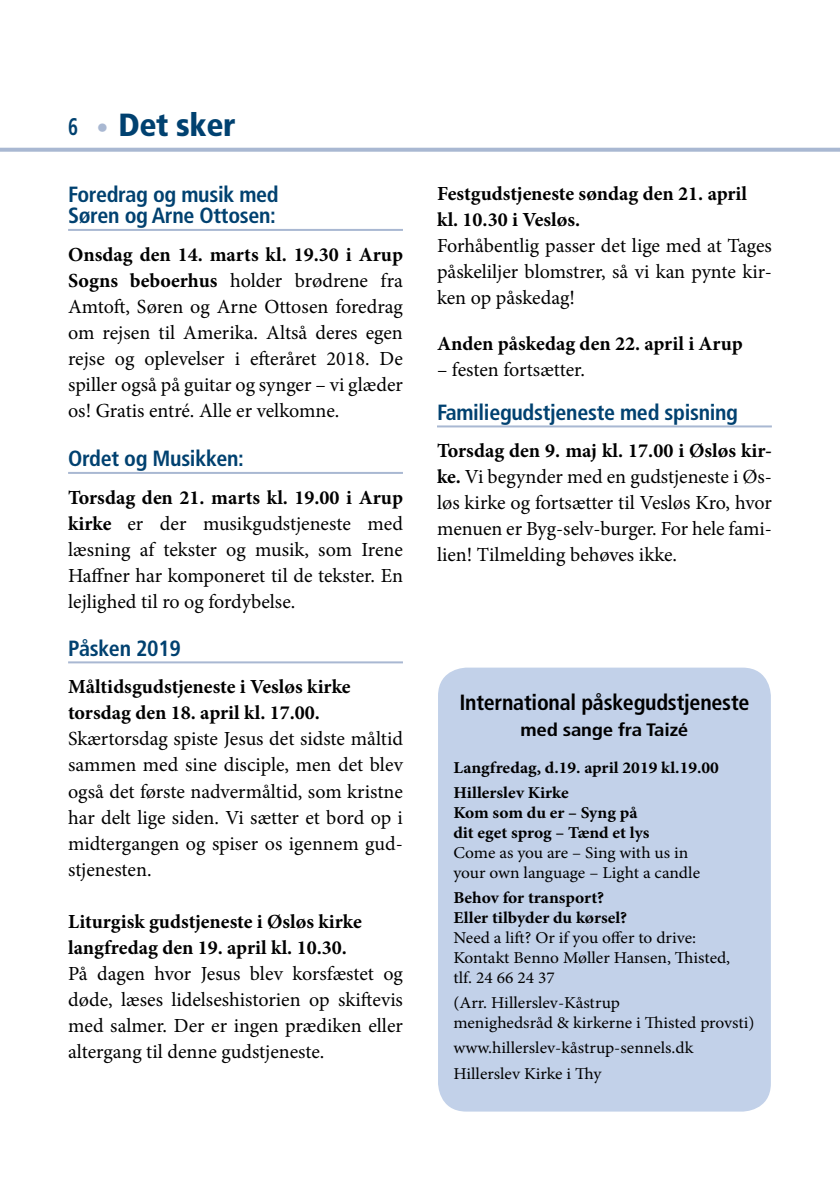
<style>
.page{position:relative;width:840px;height:1191px;background:#fff}
.page>*{position:absolute;margin:0;border:0;box-sizing:border-box;transform-origin:0 0}
.t1{font:900 condensed 32px "Frutiger";color:#004170}
.t2{font:700 condensed 22px/21px "Frutiger";letter-spacing:-.015em;color:#004170}
.t3{font:700 condensed 22px "Frutiger";letter-spacing:-.01em;color:#000}
.t4{font:20px/26px "Minion Pro";color:#000;text-align:justify}
.t5{font:700 20px/26px "Minion Pro";color:#000}
.t6{font:700 condensed 18px "Frutiger";letter-spacing:-.01em;color:#000;scale:1.16 1}
.t7{font:16.6px/20px "Minion Pro";color:#000;scale:1.05 1}
.t8{font:700 16.6px/20px "Minion Pro";color:#000;scale:1.05 1}
.s1{font-weight:700;font-size:24px}
.s2{font-size:24px;color:#a9b8d2}
.s3{font-weight:700}
</style>
<div class="page">
<svg style="left:0;top:148px;width:839px;height:4px;background:#afbdd5"></svg>
<hr style="left:68px;top:472px;width:335px;height:2px;background:#a9b8d2">
<div style="left:438px;top:667px;width:332px;height:444px;background:#c2d1e9;border-radius:28px"></div>
<hr style="left:68px;top:661px;width:335px;height:2px;background:#a9b8d2">
<hr style="left:437px;top:425px;width:334px;height:2px;background:#a9b8d2">
<hr style="left:68px;top:229px;width:335px;height:2px;background:#a9b8d2">
<h1 class="t1" style="left:68px;top:106px;width:169px"><span class="s1">6</span> <span class="s2">•</span> Det sker</h1>
<p class="t2" style="left:68px;top:184px;width:212px">Foredrag og musik med<br>Søren og Arne Ottosen:</p>
<p class="t4" style="left:68px;top:242px;width:336px"><span class="s3">Onsdag den 14. marts kl. 19.30 i Arup Sogns beboerhus</span> holder brødrene fra Amtoft, Søren og Arne Ottosen foredrag om rejsen til Amerika. Altså deres egen rejse og oplevelser i efteråret 2018. De spiller også på guitar og synger – vi glæder os! Gratis entré. Alle er velkomne.</p>
<p class="t2" style="left:68px;top:448px;width:177px">Ordet og Musikken:</p>
<p class="t4" style="left:68px;top:485px;width:336px"><span class="s3">Torsdag den 21. marts kl. 19.00 i Arup kirke</span> er der musikgudstjeneste med læsning af tekster og musik, som Irene Haffner har komponeret til de tekster. En lejlighed til ro og fordybelse.</p>
<p class="t2" style="left:68px;top:637px;width:114px">Påsken 2019</p>
<p class="t5" style="left:68px;top:674px;width:284px">Måltidsgudstjeneste i Vesløs kirke torsdag den 18. april kl. 17.00.</p>
<p class="t4" style="left:68px;top:726px;width:336px">Skærtorsdag spiste Jesus det sidste måltid sammen med sine disciple, men det blev også det første nadvermåltid, som kristne har delt lige siden. Vi sætter et bord op i midtergangen og spiser os igennem gud&shy;stjenesten.</p>
<p class="t5" style="left:68px;top:908px;width:295px">Liturgisk gudstjeneste i Øsløs kirke langfredag den 19. april kl. 10.30.</p>
<p class="t4" style="left:68px;top:960px;width:336px">På dagen hvor Jesus blev korsfæstet og døde, læses lidelseshistorien op skiftevis med salmer. Der er ingen prædiken eller altergang til denne gudstjeneste.</p>
<p class="t5" style="left:437px;top:181px;width:311px">Festgudstjeneste søndag den 21. april kl. 10.30 i Vesløs.</p>
<p class="t4" style="left:437px;top:233px;width:336px">Forhåbentlig passer det lige med at Tages påskeliljer blomstrer, så vi kan pynte kir&shy;ken op påskedag!</p>
<p class="t5" style="left:437px;top:330px;width:307px">Anden påskedag den 22. april i Arup</p>
<p class="t4" style="left:437px;top:357px;width:149px">– festen fortsætter.</p>
<p class="t2" style="left:437px;top:402px;width:302px">Familiegudstjeneste med spisning</p>
<p class="t4" style="left:437px;top:438px;width:336px"><span class="s3">Torsdag den 9. maj kl. 17.00 i Øsløs kir&shy;ke.</span> Vi begynder med en gudstjeneste i Øs&shy;løs kirke og fortsætter til Vesløs Kro, hvor menuen er Byg-selv-burger. For hele fami&shy;lien! Tilmelding behøves ikke.</p>
<p class="t3" style="left:459px;top:689px;width:291px">International påskegudstjeneste</p>
<p class="t6" style="left:520px;top:718px;width:146px">med sange fra Taizé</p>
<p class="t8" style="left:453px;top:754px;width:254px;line-height:25.2px">Langfredag, d.19. april 2019 kl.19.00<br>Hillerslev Kirke</p>
<p class="t8" style="left:453px;top:802px;width:188px">Kom som du er – Syng på dit eget sprog – Tænd et lys</p>
<p class="t7" style="left:453px;top:842px;width:236px">Come as you are – Sing with us in your own language – Light a candle</p>
<p class="t8" style="left:453px;top:887px;width:167px">Behov for transport?<br>Eller tilbyder du kørsel?</p>
<p class="t7" style="left:453px;top:928px;width:265px">Need a lift? Or if you offer to drive:<br>Kontakt Benno Møller Hansen, Thisted, tlf. 24 66 24 37</p>
<p class="t7" style="left:453px;top:993px;width:288px">(Arr. Hillerslev-Kåstrup<br>menighedsråd &amp; kirkerne i Thisted provsti)</p>
<p class="t7" style="left:453px;top:1035px;width:230px;line-height:25.2px">www.hillerslev-kåstrup-sennels.dk<br>Hillerslev Kirke i Thy</p>
</div>
